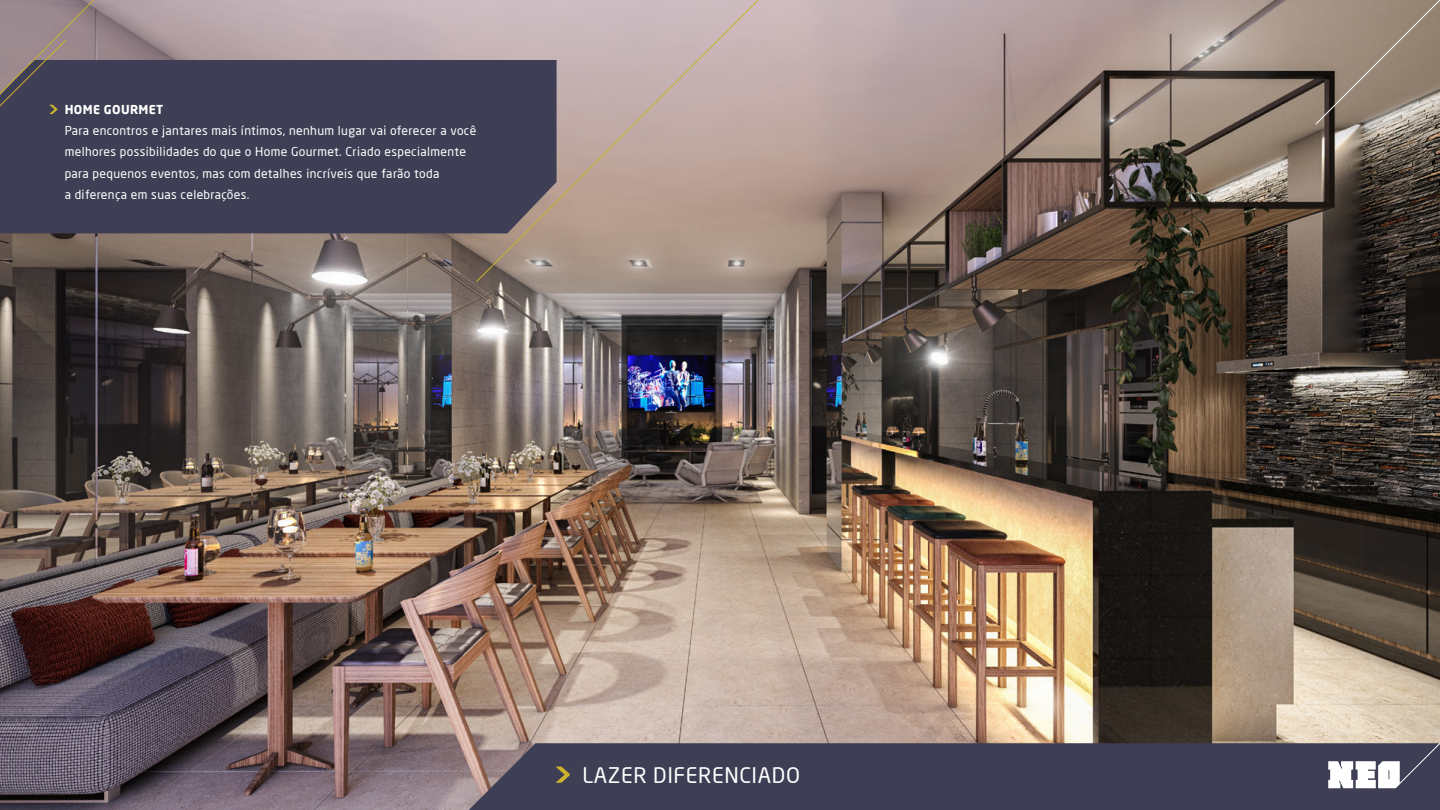
<style>
.page{position:relative;width:1440px;height:810px;background:#fff}
.page>*{position:absolute;margin:0;border:0;box-sizing:border-box;transform-origin:0 0}
.t1{font:21.15px "Neo Sans Pro";letter-spacing:.03em;color:#fff}
.t2{font:12.15px/21.3px "Neo Sans Pro";letter-spacing:.03em;color:#fff}
.t3{font:700 12.15px "Neo Sans Pro";letter-spacing:.03em;color:#fff}
</style>
<div class="page">
<img style="left:0;top:0;width:1440px;height:810px">
<div style="left:140px;top:60px;width:335px;height:173px;background:#3e3e54"></div>
<div style="left:466px;top:743px;width:974px;height:67px;background:#3e3e54"></div>
<svg style="left:1328px;top:607px;width:112px;height:182px;background:#9e9388"></svg>
<svg style="left:0;top:0;width:140px;height:467px;background:#4b444d"></svg>
<svg style="left:0;top:39px;width:67px;height:432px;background:#4f484d"></svg>
<svg style="left:475px;top:0;width:514px;height:283px;background:#a69491"></svg>
<svg style="left:1315px;top:0;width:125px;height:125px;background:#978778"></svg>
<svg style="left:556px;top:766px;width:14px;height:17px"></svg>
<p class="t3" style="left:65px;top:102px;width:100px">HOME GOURMET</p>
<p class="t2" style="left:65px;top:120px;width:413px">Para encontros e jantares mais íntimos, nenhum lugar vai oferecer a você melhores possibilidades do que o Home Gourmet. Criado especialmente para pequenos eventos, mas com detalhes incríveis que farão toda<br>a diferença em suas celebrações.</p>
<h1 class="t1" style="left:582px;top:762px;width:219px">LAZER DIFERENCIADO</h1>
</div>
